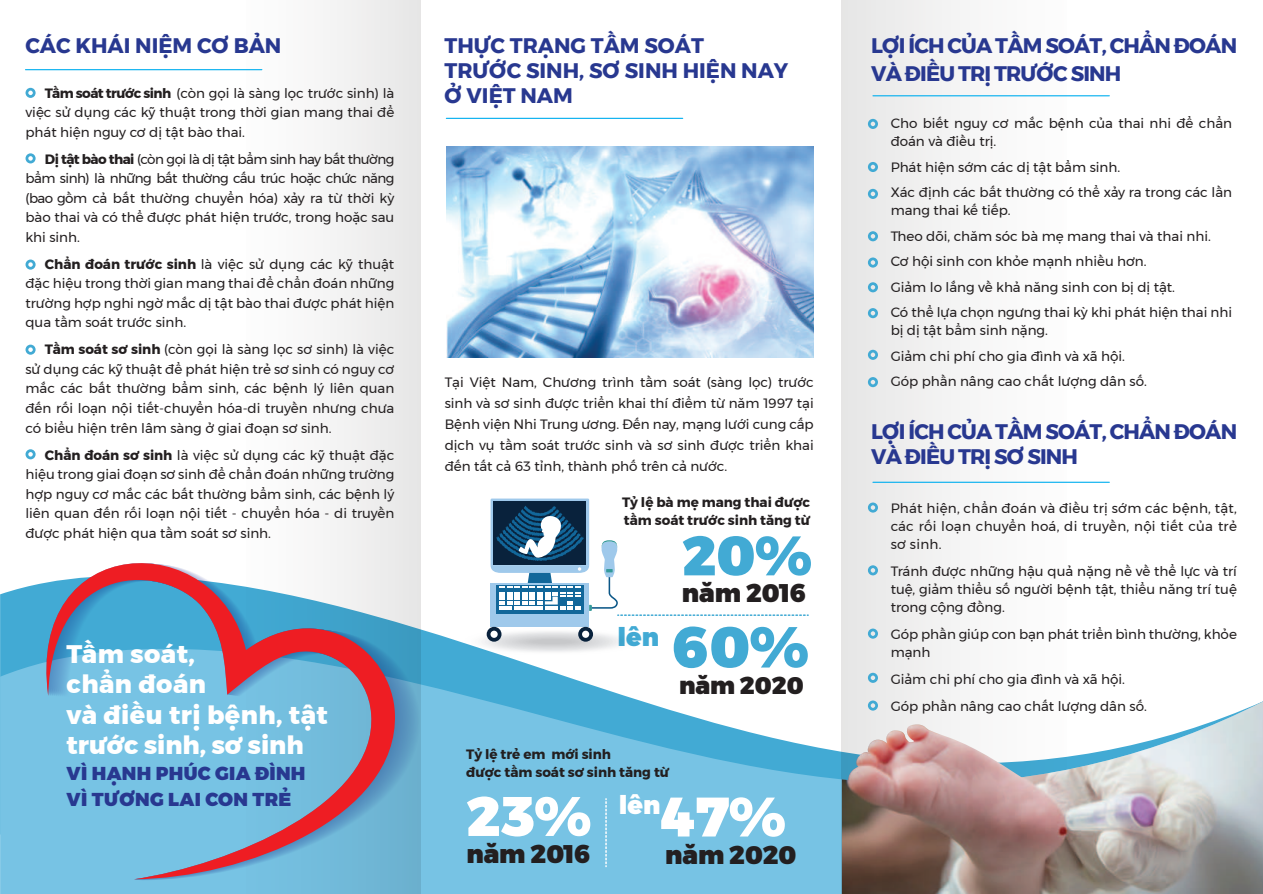
<style>
.page{position:relative;width:1263px;height:894px;background:#fff}
.page>*{position:absolute;margin:0;border:0;box-sizing:border-box;transform-origin:0 0}
.t1{font:900 57.75px "Montserrat";color:#42aad4}
.t2{font:900 55.5px "Montserrat";color:#fff}
.t3{font:900 55.5px "Montserrat";color:#42aad4}
.t4{font:900 25.5px "Montserrat";color:#231f20}
.t5{font:800 25.35px/30.5px "Montserrat";letter-spacing:.02em;color:#fff}
.t6{font:900 25.35px "Montserrat";color:#fff}
.t7{font:900 25.35px "Montserrat";color:#42aad4}
.t8{font:900 24.15px "Montserrat";color:#231f20}
.t9{font:700 21px/28.2px "Montserrat";letter-spacing:-.04em;color:#283890}
.t10{font:700 21px/25.2px "Montserrat";color:#283890}
.t11{font:900 18.6px/26px "Montserrat";letter-spacing:.02em;color:#283890}
.t12{font:13.5px/19.5px "Montserrat";color:#231f20;text-align:justify}
.t13{font:700 13.5px/18px "Montserrat";color:#231f20}
.s1{font-weight:700}
</style>
<div class="page">
<svg style="left:0;top:572px;width:842px;height:75px"></svg>
<svg style="left:0;top:647px;width:842px;height:246px;fill:#77c3e4"></svg>
<svg style="left:247px;top:0;width:174px;height:893px;fill:#f3f3f3"></svg>
<div style="left:842px;top:0;width:224px;height:893px;background:linear-gradient(to right,#e7e7e7,#fefefe)"></div>
<img style="left:842px;top:701px;width:421px;height:192px">
<img style="left:848px;top:724px;width:184px;height:110px">
<svg style="left:26px;top:525px;width:373px;height:353px;background:#90b3cd"></svg>
<hr style="left:446px;top:118px;width:237px;height:1px;background:#00aeef">
<hr style="left:873px;top:95px;width:236px;height:1px;background:#00aeef">
<hr style="left:873px;top:481px;width:236px;height:1px;background:#00aeef">
<svg style="left:605px;top:798px;width:2px;height:68px"></svg>
<svg style="left:461px;top:627px;width:183px;height:28px"></svg>
<hr style="left:533px;top:639px;width:39px;height:4px;background:#c7c8ca;border-radius:50%">
<div style="left:491px;top:583px;width:98px;height:43px;background:#9fc9eb"></div>
<svg style="left:578px;top:626px;width:15px;height:15px"></svg>
<div style="left:582px;top:630px;width:7px;height:7px;background:#fff;border-radius:50%"></div>
<svg style="left:487px;top:626px;width:14px;height:15px"></svg>
<svg style="left:490px;top:630px;width:8px;height:7px"></svg>
<svg style="left:491px;top:498px;width:317px;height:117px"></svg>
<img style="left:446px;top:146px;width:367px;height:211px">
<svg style="left:868px;top:119px;width:10px;height:10px"></svg>
<svg style="left:868px;top:502px;width:10px;height:10px"></svg>
<svg style="left:868px;top:565px;width:10px;height:10px"></svg>
<svg style="left:868px;top:628px;width:10px;height:10px"></svg>
<svg style="left:868px;top:672px;width:10px;height:10px"></svg>
<svg style="left:868px;top:700px;width:10px;height:10px"></svg>
<svg style="left:868px;top:162px;width:10px;height:10px"></svg>
<svg style="left:868px;top:189px;width:10px;height:10px"></svg>
<svg style="left:868px;top:231px;width:10px;height:10px"></svg>
<svg style="left:868px;top:257px;width:10px;height:10px"></svg>
<svg style="left:868px;top:282px;width:10px;height:10px"></svg>
<svg style="left:868px;top:308px;width:10px;height:10px"></svg>
<svg style="left:868px;top:349px;width:10px;height:11px"></svg>
<svg style="left:868px;top:377px;width:10px;height:10px"></svg>
<hr style="left:25px;top:69px;width:237px;height:1px;background:#00aeef">
<svg style="left:26px;top:88px;width:10px;height:10px"></svg>
<svg style="left:26px;top:153px;width:10px;height:10px"></svg>
<svg style="left:26px;top:259px;width:10px;height:10px"></svg>
<svg style="left:26px;top:344px;width:10px;height:10px"></svg>
<svg style="left:26px;top:449px;width:10px;height:10px"></svg>
<h3 class="t10" style="left:25px;top:33px;width:257px">CÁC KHÁI NIỆM CƠ BẢN</h3>
<p class="t12" style="left:25px;top:83px;width:370px;text-indent:20px"><span class="s1">Tầm soát trước sinh</span> (còn gọi là sàng lọc trước sinh) là việc sử dụng các kỹ thuật trong thời gian mang thai để phát hiện nguy cơ dị tật bào thai.</p>
<p class="t12" style="left:25px;top:149px;width:370px;text-indent:19px"><span class="s1">Dị tật bào thai</span> (còn gọi là dị tật bẩm sinh hay bất thường bẩm sinh) là những bất thường cấu trúc hoặc chức năng (bao gồm cả bất thường chuyển hóa) xảy ra từ thời kỳ bào thai và có thể được phát hiện trước, trong hoặc sau khi sinh.</p>
<p class="t12" style="left:25px;top:254px;width:370px;text-indent:19px"><span class="s1">Chẩn đoán trước sinh</span> là việc sử dụng các kỹ thuật đặc hiệu trong thời gian mang thai để chẩn đoán những trường hợp nghi ngờ mắc dị tật bào thai được phát hiện qua tầm soát trước sinh.</p>
<p class="t12" style="left:25px;top:339px;width:370px;text-indent:19px"><span class="s1">Tầm soát sơ sinh</span> (còn gọi là sàng lọc sơ sinh) là việc sử dụng các kỹ thuật để phát hiện trẻ sơ sinh có nguy cơ mắc các bất thường bẩm sinh, các bệnh lý liên quan đến rối loạn nội tiết-chuyển hóa-di truyền nhưng chưa có biểu hiện trên lâm sàng ở giai đoạn sơ sinh.</p>
<p class="t12" style="left:25px;top:444px;width:370px;text-indent:19px"><span class="s1">Chẩn đoán sơ sinh</span> là việc sử dụng các kỹ thuật đặc hiệu trong giai đoạn sơ sinh để chẩn đoán những trường hợp nguy cơ mắc các bất thường bẩm sinh, các bệnh lý liên quan đến rối loạn nội tiết - chuyển hóa - di truyền được phát hiện qua tầm soát sơ sinh.</p>
<h3 class="t5" style="left:67px;top:639px;width:263px">Tầm soát,<br>chẩn đoán<br>và điều trị bệnh, tật trước sinh, sơ sinh</h3>
<h3 class="t11" style="left:67px;top:760px;width:240px">VÌ HẠNH PHÚC GIA ĐÌNH<br>VÌ TƯƠNG LAI CON TRẺ</h3>
<h3 class="t10" style="left:444px;top:33px;width:345px">THỰC TRẠNG TẦM SOÁT<br>TRƯỚC SINH, SƠ SINH HIỆN NAY<br>Ở VIỆT NAM</h3>
<p class="t12" style="left:445px;top:371px;width:371px;line-height:21px">Tại Việt Nam, Chương trình tầm soát (sàng lọc) trước sinh và sơ sinh được triển khai thí điểm từ năm 1997 tại Bệnh viện Nhi Trung ương. Đến nay, mạng lưới cung cấp dịch vụ tầm soát trước sinh và sơ sinh được triển khai đến tất cả 63 tỉnh, thành phố trên cả nước.</p>
<p class="t13" style="left:622px;top:493px;width:189px">Tỷ lệ bà mẹ mang thai được tầm soát trước sinh tăng từ</p>
<h2 class="t3" style="left:682px;top:510px;width:131px">20%</h2>
<h3 class="t7" style="left:617px;top:616px;width:43px">lên</h3>
<h3 class="t4" style="left:682px;top:572px;width:126px">năm 2016</h3>
<h1 class="t1" style="left:673px;top:599px;width:136px">60%</h1>
<h3 class="t8" style="left:679px;top:665px;width:126px">năm 2020</h3>
<p class="t13" style="left:466px;top:745px;width:204px">Tỷ lệ trẻ em mới sinh<br>được tầm soát sơ sinh tăng từ</p>
<h2 class="t2" style="left:466px;top:770px;width:126px">23%</h2>
<h3 class="t4" style="left:466px;top:832px;width:126px">năm 2016</h3>
<h3 class="t6" style="left:619px;top:783px;width:43px">lên</h3>
<h2 class="t2" style="left:662px;top:770px;width:125px">47%</h2>
<h3 class="t4" style="left:665px;top:833px;width:133px">năm 2020</h3>
<h3 class="t9" style="left:871px;top:31px;width:367px">LỢI ÍCH CỦA TẦM SOÁT, CHẨN ĐOÁN<br>VÀ ĐIỀU TRỊ TRƯỚC SINH</h3>
<p class="t12" style="left:891px;top:114px;width:343px;line-height:18px">Cho biết nguy cơ mắc bệnh của thai nhi để chẩn đoán và điều trị.</p>
<p class="t12" style="left:891px;top:154px;width:343px;line-height:25.5px">Phát hiện sớm các dị tật bẩm sinh.<br>Xác định các bất thường có thể xảy ra trong các lần</p>
<p class="t12" style="left:891px;top:197px;width:343px;line-height:25.5px;text-align:left">mang thai kế tiếp.<br>Theo dõi, chăm sóc bà mẹ mang thai và thai nhi.<br>Cơ hội sinh con khỏe mạnh nhiều hơn.<br>Giảm lo lắng về khả năng sinh con bị dị tật.<br>Có thể lựa chọn ngưng thai kỳ khi phát hiện thai nhi</p>
<p class="t12" style="left:891px;top:317px;width:258px;line-height:25.5px;text-align:left">bị dị tật bẩm sinh nặng.<br>Giảm chi phí cho gia đình và xã hội.<br>Góp phần nâng cao chất lượng dân số.</p>
<h3 class="t9" style="left:871px;top:418px;width:367px;line-height:25.2px">LỢI ÍCH CỦA TẦM SOÁT, CHẨN ĐOÁN<br>VÀ ĐIỀU TRỊ SƠ SINH</h3>
<p class="t12" style="left:891px;top:499px;width:348px;line-height:18px">Phát hiện, chẩn đoán và điều trị sớm các bệnh, tật, các rối loạn chuyển hoá, di truyền, nội tiết của trẻ sơ sinh.</p>
<p class="t12" style="left:891px;top:562px;width:348px;line-height:18px">Tránh được những hậu quả nặng nề về thể lực và trí tuệ, giảm thiểu số người bệnh tật, thiểu năng trí tuệ trong cộng đồng.</p>
<p class="t12" style="left:891px;top:625px;width:348px;line-height:18px">Góp phần giúp con bạn phát triển bình thường, khỏe mạnh</p>
<p class="t12" style="left:891px;top:665px;width:258px;line-height:27px">Giảm chi phí cho gia đình và xã hội.<br>Góp phần nâng cao chất lượng dân số.</p>
</div>
